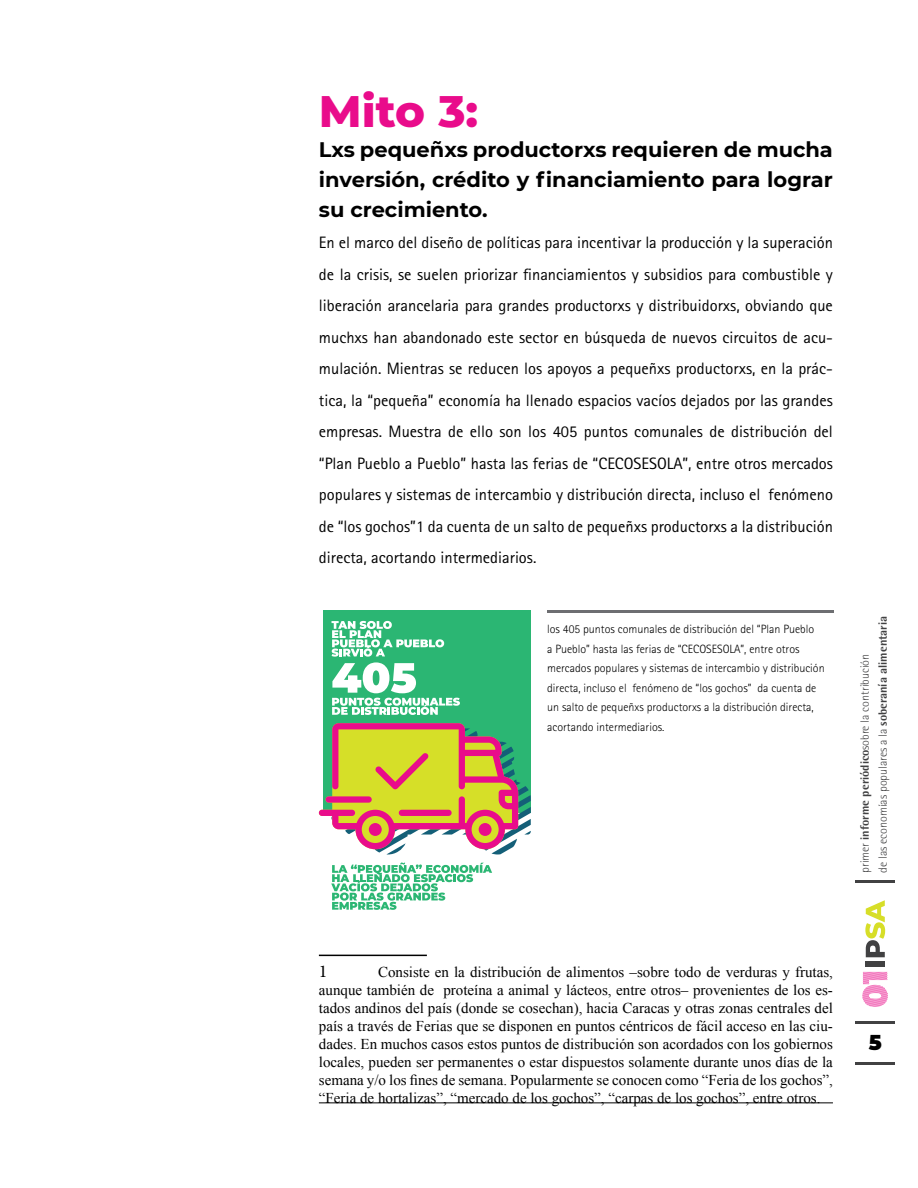
<style>
.page{position:relative;width:918px;height:1188px;background:#fff}
.page>*{position:absolute;margin:0;border:0;box-sizing:border-box;transform-origin:0 0}
.t1{font:800 45px "Montserrat";color:#e90c8b}
.t2{font:700 21px/30px "Montserrat";color:#000;text-align:justify}
.t3{font:900 21px "Montserrat";color:#000}
.t4{font:18px "Minion Pro";color:#000}
.t5{font:16.5px/31.5px "Rotis Sans Serif Std";color:#000;text-align:justify}
.t6{font:15px/18px "Times New Roman";color:#000;text-align:justify}
.t7{font:300 12px/19.5px "Rotis Sans Serif Std";color:#000}
.t8{font:300 12px/18px "Rotis Semi Sans Std";color:#414142}
.s1{font-weight:800}
</style>
<div class="page">
<div style="left:866px;top:961px;width:19px;height:5px;background:#414142"></div>
<svg style="left:865px;top:900px;width:20px;height:57px"></svg>
<svg style="left:862px;top:972px;width:26px;height:35px"></svg>
<hr style="left:856px;top:880px;width:39px;height:3px;background:#414142">
<hr style="left:856px;top:1021px;width:39px;height:3px;background:#414142">
<hr style="left:856px;top:1062px;width:39px;height:3px;background:#414142">
<hr style="left:319px;top:955px;width:108px;height:1px;background:#000">
<hr style="left:319px;top:1103px;width:514px;height:1px;background:#000">
<hr style="left:547px;top:610px;width:286px;height:3px;background:#6d6e71">
<div style="left:323px;top:610px;width:208px;height:203px;background:#2bb673"></div>
<svg style="left:331px;top:863px;width:161px;height:47px"></svg>
<svg style="left:332px;top:621px;width:128px;height:94px"></svg>
<svg style="left:319px;top:723px;width:212px;height:132px"></svg>
<h1 class="t1" style="left:319px;top:78px;width:161px">Mito 3:</h1>
<p class="t2" style="left:319px;top:133px;width:516px">Lxs pequeñxs productorxs requieren de mucha inversión, crédito y financiamiento para lograr su crecimiento.</p>
<p class="t5" style="left:319px;top:227px;width:516px">En el marco del diseño de políticas para incentivar la producción y la superación de la crisis, se suelen priorizar financiamientos y subsidios para combustible y liberación arancelaria para grandes productorxs y distribuidorxs, obviando que muchxs han abandonado este sector en búsqueda de nuevos circuitos de acu&shy;mulación. Mientras se reducen los apoyos a pequeñxs productorxs, en la prác&shy;tica, la “pequeña” economía ha llenado espacios vacíos dejados por las grandes empresas. Muestra de ello son los 405 puntos comunales de distribución del “Plan Pueblo a Pueblo” hasta las ferias de “CECOSESOLA”, entre otros mercados populares y sistemas de intercambio y distribución directa, incluso el fenómeno de “los gochos”1 da cuenta de un salto de pequeñxs productorxs a la distribución directa, acortando intermediarios.</p>
<p class="t7" style="left:547px;top:620px;width:279px">los 405 puntos comunales de distribución del “Plan Pueblo<br>a Pueblo” hasta las ferias de “CECOSESOLA”, entre otros mercados populares y sistemas de intercambio y distribución directa, incluso el fenómeno de “los gochos” da cuenta de un salto de pequeñxs productorxs a la distribución directa, acortando intermediarios.</p>
<p class="t8" style="left:856px;top:873px;width:258px;rotate:-90deg">primer <span class="s1">informe periódico</span>sobre la contribución<br>de las economías populares a la <span class="s1">soberanía alimentaria</span></p>
<p class="t4" style="left:319px;top:959px;width:10px">1</p>
<p class="t6" style="left:319px;top:963px;width:516px;text-indent:59px">Consiste en la distribución de alimentos –sobre todo de verduras y frutas, aunque también de proteína a animal y lácteos, entre otros– provenientes de los es&shy;tados andinos del país (donde se cosechan), hacia Caracas y otras zonas centrales del país a través de Ferias que se disponen en puntos céntricos de fácil acceso en las ciu&shy;dades. En muchos casos estos puntos de distribución son acordados con los gobiernos locales, pueden ser permanentes o estar dispuestos solamente durante unos días de la semana y/o los fines de semana. Popularmente se conocen como “Feria de los gochos”, “Feria de hortalizas”, “mercado de los gochos”, “carpas de los gochos”, entre otros.</p>
<p class="t3" style="left:869px;top:1027px;width:14px">5</p>
</div>
